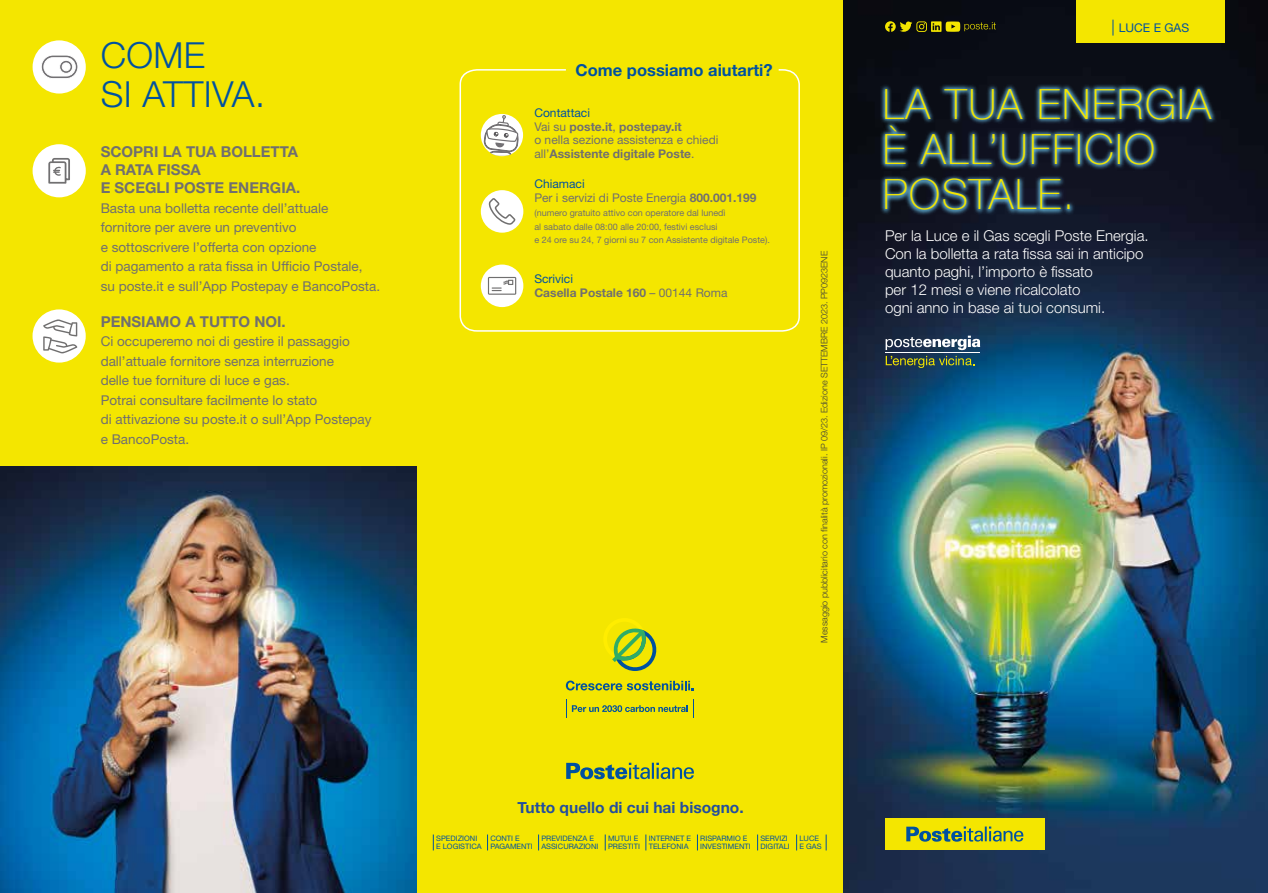
<style>
.page{position:relative;width:1268px;height:893px;background:#fff}
.page>*{position:absolute;margin:0;border:0;box-sizing:border-box;transform-origin:0 0}
.t1{font:100 41.7px/45.2px "Helvetica Neue";letter-spacing:.04em;color:#f4e600}
.t2{font:300 36px/39px "Helvetica Neue LT Std";letter-spacing:.01em;color:#0051a0}
.t3{font:700 16.5px "Helvetica Neue LT Std";color:#0051a0}
.t4{font:700 15.6px "Helvetica Neue";color:#234e9d}
.t5{font:300 15px/18px "Helvetica Neue LT Std";color:#fff}
.t6{font:700 15px/18px "Helvetica Neue LT Std";color:#706f6f}
.t7{font:13.5px/19.5px "Helvetica Neue LT Std";color:#706f6f}
.t8{font:700 12px/13.8px "Helvetica Neue LT Std";color:#706f6f}
.t9{font:12px/13.8px "Helvetica Neue LT Std";color:#706f6f}
.t10{font:12px "Helvetica Neue LT Std";letter-spacing:.005em;color:#0051a0}
.t11{font:9px/13.8px "Helvetica Neue LT Std";color:#706f6f}
.t12{font:300 9px "Helvetica Neue LT Std";color:#3c3c3b}
.t13{font:7.5px/7.5px "Helvetica Neue LT Std";color:#0051a0}
.s1{font-weight:400;color:#0051a0}
.s2{font-weight:400}
.s3{color:#0051a0}
.s4{font-weight:700}
</style>
<div class="page">
<img style="left:842px;top:0;width:425px;height:893px">
<div style="left:0;top:0;width:417px;height:893px;background:#f4e600"></div>
<div style="left:417px;top:0;width:425px;height:893px;background:#f4e600"></div>
<svg style="left:565px;top:681px;width:128px;height:9px"></svg>
<svg style="left:693px;top:699px;width:1px;height:19px"></svg>
<svg style="left:566px;top:699px;width:121px;height:19px"></svg>
<svg style="left:604px;top:619px;width:53px;height:52px"></svg>
<svg style="left:566px;top:763px;width:127px;height:16px"></svg>
<svg style="left:825px;top:834px;width:1px;height:16px"></svg>
<svg style="left:433px;top:834px;width:1px;height:16px"></svg>
<svg style="left:487px;top:834px;width:1px;height:16px"></svg>
<svg style="left:538px;top:834px;width:1px;height:16px"></svg>
<svg style="left:604px;top:834px;width:1px;height:16px"></svg>
<svg style="left:645px;top:834px;width:1px;height:16px"></svg>
<svg style="left:697px;top:834px;width:1px;height:16px"></svg>
<svg style="left:757px;top:834px;width:1px;height:16px"></svg>
<svg style="left:796px;top:834px;width:1px;height:16px"></svg>
<div style="left:884px;top:818px;width:160px;height:32px;background:#f4e600"></div>
<svg style="left:906px;top:826px;width:117px;height:16px"></svg>
<svg style="left:879px;top:83px;width:337px;height:133px;background:#1f3245"></svg>
<svg style="left:885px;top:336px;width:94px;height:14px"></svg>
<hr style="left:885px;top:352px;width:95px;height:1px;background:#fff">
<svg style="left:885px;top:356px;width:89px;height:12px"></svg>
<div style="left:33px;top:144px;width:53px;height:53px;background:#fff;border-radius:50%"></div>
<div style="left:33px;top:40px;width:53px;height:54px;background:#fff;border-radius:50%"></div>
<svg style="left:41px;top:55px;width:37px;height:24px"></svg>
<div style="left:33px;top:309px;width:53px;height:54px;background:#fff;border-radius:50%"></div>
<svg style="left:43px;top:319px;width:34px;height:34px"></svg>
<svg style="left:459px;top:69px;width:341px;height:263px"></svg>
<div style="left:480px;top:265px;width:43px;height:42px;background:#fff;border-radius:50%"></div>
<svg style="left:488px;top:277px;width:28px;height:18px"></svg>
<div style="left:480px;top:114px;width:43px;height:42px;background:#fff;border-radius:50%"></div>
<svg style="left:480px;top:115px;width:41px;height:40px"></svg>
<img style="left:0;top:466px;width:417px;height:427px">
<svg style="left:48px;top:158px;width:22px;height:26px"></svg>
<div style="left:480px;top:190px;width:43px;height:43px;background:#fff;border-radius:50%"></div>
<svg style="left:487px;top:169px;width:30px;height:56px"></svg>
<svg style="left:884px;top:21px;width:111px;height:11px"></svg>
<div style="left:1076px;top:0;width:149px;height:43px;background:#f4e600"></div>
<svg style="left:1112px;top:20px;width:1px;height:16px"></svg>
<h2 class="t2" style="left:101px;top:35px;width:166px">COME<br>SI ATTIVA.</h2>
<p class="t6" style="left:101px;top:142px;width:201px">SCOPRI LA TUA BOLLETTA<br>A RATA FISSA<br>E SCEGLI POSTE ENERGIA.</p>
<p class="t7" style="left:101px;top:198px;width:281px">Basta una bolletta recente dell’attuale fornitore per avere un preventivo<br>e sottoscrivere l’offerta con opzione<br>di pagamento a rata fissa in Ufficio Postale, su poste.it e sull’App Postepay e BancoPosta.</p>
<p class="t6" style="left:101px;top:312px;width:186px">PENSIAMO A TUTTO NOI.</p>
<p class="t7" style="left:101px;top:331px;width:272px">Ci occuperemo noi di gestire il passaggio dall’attuale fornitore senza interruzione<br>delle tue forniture di luce e gas.<br>Potrai consultare facilmente lo stato<br>di attivazione su poste.it o sull’App Postepay e BancoPosta.</p>
<p class="t3" style="left:575px;top:59px;width:198px">Come possiamo aiutarti?</p>
<p class="t8" style="left:534px;top:105px;width:185px"><span class="s1">Contattaci<br></span><span class="s2">Vai su</span> poste.it<span class="s2">,</span> postepay.it<br><span class="s2">o nella sezione assistenza e chiedi all’</span>Assistente digitale Poste<span class="s2">.</span></p>
<p class="t9" style="left:534px;top:177px;width:223px"><span class="s3">Chiamaci<br></span>Per i servizi di Poste Energia <span class="s4">800.001.199</span></p>
<p class="t11" style="left:534px;top:205px;width:237px">(numero gratuito attivo con operatore dal lunedì<br>al sabato dalle 08:00 alle 20:00, festivi esclusi<br>e 24 ore su 24, 7 giorni su 7 con Assistente digitale Poste).</p>
<p class="t8" style="left:534px;top:272px;width:194px"><span class="s1">Scrivici<br></span>Casella Postale 160 <span class="s2">– 00144 Roma</span></p>
<p class="t12" style="left:818px;top:643px;width:393px;rotate:-90deg">Messaggio pubblicitario con finalità promozionali. IP 09/23. Edizione SETTEMBRE 2023. PP0923ENE</p>
<p class="t10" style="left:1118px;top:20px;width:72px">LUCE E GAS</p>
<h1 class="t1" style="left:882px;top:80px;width:329px">LA TUA ENERGIA<br>È ALL’UFFICIO<br>POSTALE.</h1>
<p class="t5" style="left:884px;top:227px;width:265px">Per la Luce e il Gas scegli Poste Energia.<br>Con la bolletta a rata fissa sai in anticipo quanto paghi, l’importo è fissato<br>per 12 mesi e viene ricalcolato<br>ogni anno in base ai tuoi consumi.</p>
<p class="t4" style="left:517px;top:795px;width:228px">Tutto quello di cui hai bisogno.</p>
<p class="t13" style="left:436px;top:835px;width:47px">SPEDIZIONI<br>E LOGISTICA</p>
<p class="t13" style="left:490px;top:835px;width:44px">CONTI E<br>PAGAMENTI</p>
<p class="t13" style="left:541px;top:835px;width:58px">PREVIDENZA E<br>ASSICURAZIONI</p>
<p class="t13" style="left:608px;top:835px;width:33px">MUTUI E<br>PRESTITI</p>
<p class="t13" style="left:648px;top:835px;width:44px">INTERNET E<br>TELEFONIA</p>
<p class="t13" style="left:700px;top:835px;width:52px">RISPARMIO E<br>INVESTIMENTI</p>
<p class="t13" style="left:760px;top:835px;width:31px">SERVIZI<br>DIGITALI</p>
<p class="t13" style="left:799px;top:835px;width:24px">LUCE<br>E GAS</p>
</div>
